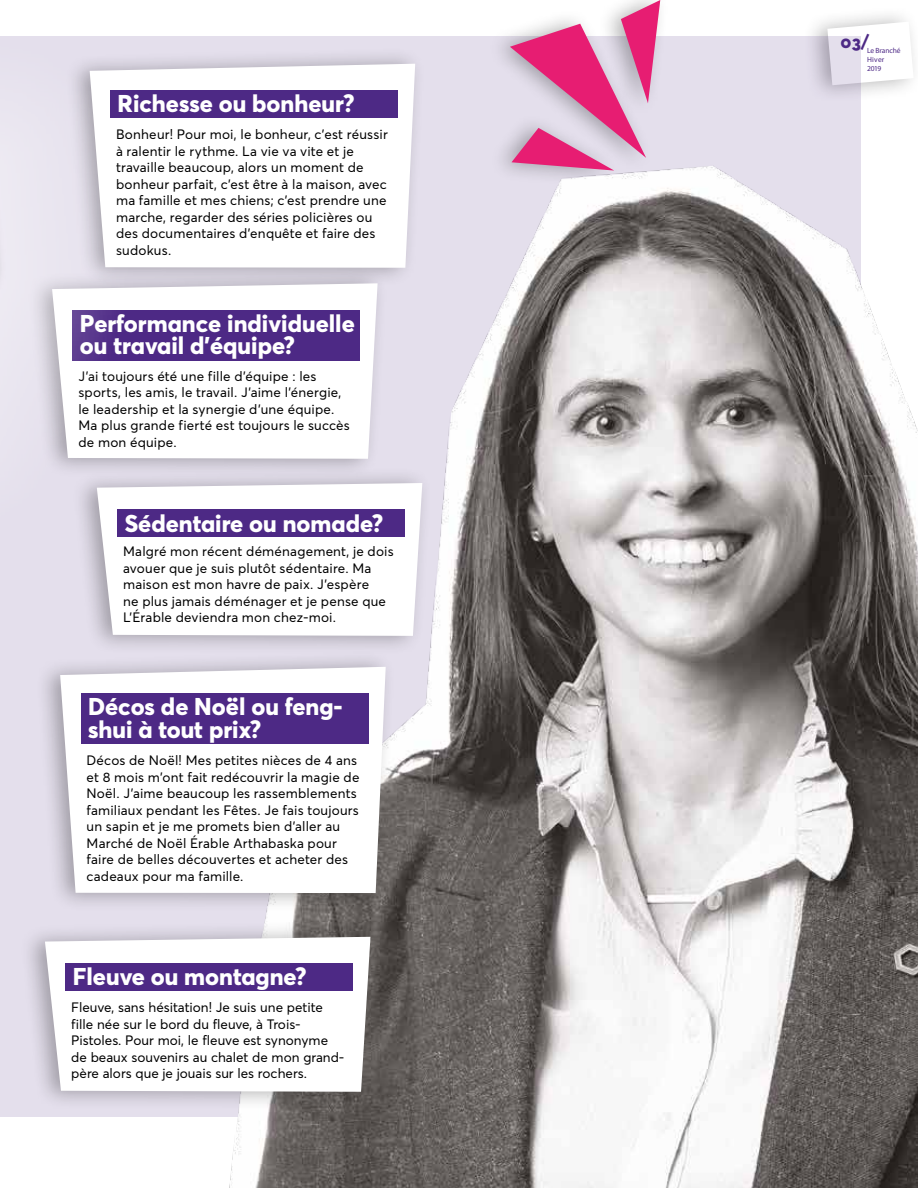
<style>
.page{position:relative;width:918px;height:1188px;background:#fff}
.page>*{position:absolute;margin:0;border:0;box-sizing:border-box;transform-origin:0 0}
.t1{font:800 24px/22.5px "Averta";color:#fff}
.t2{font:800 18px "Averta";color:#4d2985}
.t3{font:13.5px/16.5px "Averta";letter-spacing:.01em;color:#000}
.t4{font:7.5px/9px "Myriad Pro";letter-spacing:-.01em;color:#4d2985}
</style>
<div class="page">
<div style="left:803px;top:5px;width:115px;height:99px;background:#000;opacity:.3"></div>
<svg style="left:827px;top:22px;width:87px;height:63px"></svg>
<div style="left:0;top:36px;width:861px;height:1080px;background:#e4dfec"></div>
<div style="left:65px;top:47px;width:360px;height:240px;background:#000;opacity:.3"></div>
<svg style="left:133px;top:64px;width:282px;height:202px;background:#fafafb"></svg>
<div style="left:110px;top:90px;width:288px;height:28px;background:#4d2985"></div>
<div style="left:133px;top:283px;width:23px;height:176px;background:#fff"></div>
<div style="left:73px;top:310px;width:287px;height:51px;background:#4d2985"></div>
<div style="left:72px;top:466px;width:360px;height:189px;background:#000;opacity:.3"></div>
<svg style="left:97px;top:483px;width:59px;height:153px;background:#f2f2f4"></svg>
<div style="left:118px;top:509px;width:287px;height:28px;background:#4d2985"></div>
<div style="left:597px;top:0;width:73px;height:119px;background:#000;opacity:.3"></div>
<div style="left:487px;top:8px;width:167px;height:166px;background:#000;opacity:.3"></div>
<svg style="left:510px;top:0;width:150px;height:85px"></svg>
<img style="left:156px;top:85px;width:762px;height:1103px">
<div style="left:0;top:17px;width:133px;height:531px;background:#fff;opacity:.75"></div>
<div style="left:0;top:142px;width:8px;height:281px;background:#ede9f2"></div>
<div style="left:35px;top:650px;width:361px;height:262px;background:#000;opacity:.3"></div>
<svg style="left:60px;top:667px;width:326px;height:226px;background:#f9f9f9"></svg>
<div style="left:81px;top:693px;width:287px;height:51px;background:#4d2985"></div>
<div style="left:20px;top:920px;width:361px;height:191px;background:#000;opacity:.3"></div>
<svg style="left:45px;top:937px;width:325px;height:155px;background:#f9f8f9"></svg>
<div style="left:66px;top:963px;width:287px;height:28px;background:#4d2985"></div>
<h1 class="t1" style="left:118px;top:92px;width:238px">Richesse ou bonheur?</h1>
<p class="t3" style="left:116px;top:126px;width:273px">Bonheur! Pour moi, le bonheur, c’est réussir à ralentir le rythme. La vie va vite et je travaille beaucoup, alors un moment de bonheur parfait, c’est être à la maison, avec ma famille et mes chiens; c’est prendre une marche, regarder des séries policières ou des documentaires d’enquête et faire des sudokus.</p>
<h1 class="t1" style="left:80px;top:312px;width:276px">Performance individuelle ou travail d’équipe?</h1>
<p class="t3" style="left:78px;top:368px;width:273px">J’ai toujours été une fille d’équipe : les sports, les amis, le travail. J’aime l’énergie, le leadership et la synergie d’une équipe.<br>Ma plus grande fierté est toujours le succès de mon équipe.</p>
<h1 class="t1" style="left:125px;top:511px;width:260px">Sédentaire ou nomade?</h1>
<p class="t3" style="left:123px;top:543px;width:272px">Malgré mon récent déménagement, je dois avouer que je suis plutôt sédentaire. Ma maison est mon havre de paix. J’espère<br>ne plus jamais déménager et je pense que L’Érable deviendra mon chez-moi.</p>
<h1 class="t1" style="left:88px;top:695px;width:256px">Décos de Noël ou feng&shy;shui à tout prix?</h1>
<p class="t3" style="left:87px;top:752px;width:274px">Décos de Noël! Mes petites nièces de 4 ans et 8 mois m’ont fait redécouvrir la magie de Noël. J’aime beaucoup les rassemblements familiaux pendant les Fêtes. Je fais toujours un sapin et je me promets bien d’aller au Marché de Noël Érable Arthabaska pour faire de belles découvertes et acheter des cadeaux pour ma famille.</p>
<h1 class="t1" style="left:73px;top:965px;width:235px">Fleuve ou montagne?</h1>
<p class="t3" style="left:71px;top:999px;width:275px">Fleuve, sans hésitation! Je suis une petite fille née sur le bord du fleuve, à Trois-Pistoles. Pour moi, le fleuve est synonyme de beaux souvenirs au chalet de mon grand&shy;père alors que je jouais sur les rochers.</p>
<h2 class="t2" style="left:841px;top:31px;width:30px">03/</h2>
<p class="t4" style="left:867px;top:46px;width:35px">Le Branché<br>Hiver<br>2019</p>
</div>
